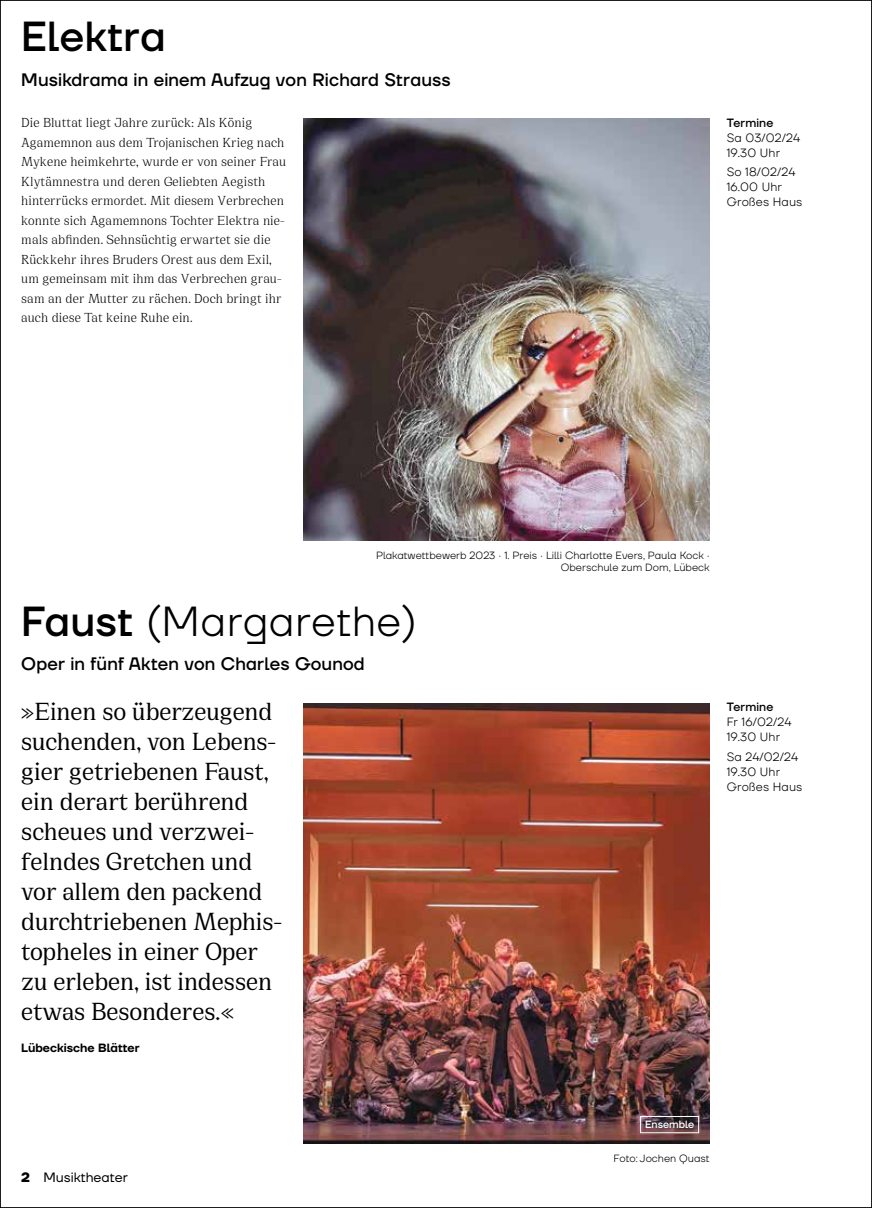
<style>
.page{position:relative;width:872px;height:1208px;background:#fff}
.page>*{position:absolute;margin:0;border:0;box-sizing:border-box;transform-origin:0 0}
.t1{font:300 42px "TT Firs Neue";letter-spacing:.01em;color:#000}
.t2{font:500 42px "TT Firs Neue";letter-spacing:.01em;color:#000}
.t3{font:500 27px/30px "PP Cirka";color:#000}
.t4{font:500 18px "TT Firs Neue";letter-spacing:.01em;color:#000}
.t5{font:300 14.25px/19.5px "PP Cirka";letter-spacing:.01em;color:#000}
.t6{font:13.5px "TT Firs Neue";color:#000}
.t7{font:300 12px/15px "TT Firs Neue";letter-spacing:.01em;color:#000}
.t8{font:600 12px "TT Firs Neue";color:#000}
.t9{font:500 12px "TT Firs Neue";letter-spacing:.01em;color:#000}
.t10{font:300 10.5px/12px "TT Firs Neue";color:#000;text-align:right}
.t11{font:500 10.5px "TT Firs Neue";color:#fff}
.s1{font-weight:500}
.s2{font-weight:700}
</style>
<div class="page">
<img style="left:303px;top:703px;width:406px;height:440px">
<img style="left:303px;top:118px;width:406px;height:422px">
<div style="left:640px;top:1116px;width:59px;height:17px;border:1px solid #fff"></div>
<h1 class="t2" style="left:21px;top:8px;width:146px">Elektra</h1>
<p class="t4" style="left:21px;top:67px;width:431px">Musikdrama in einem Aufzug von Richard Strauss</p>
<p class="t5" style="left:21px;top:113px;width:266px">Die Bluttat liegt Jahre zurück: Als König Agamemnon aus dem Trojanischen Krieg nach Mykene heimkehrte, wurde er von seiner Frau Klytämnestra und deren Geliebten Aegisth hinterrücks ermordet. Mit diesem Verbrechen konnte sich Agamemnons Tochter Elektra nie&shy;mals abfinden. Sehnsüchtig erwartet sie die Rückkehr ihres Bruders Orest aus dem Exil, um gemeinsam mit ihm das Verbrechen grau&shy;sam an der Mutter zu rächen. Doch bringt ihr auch diese Tat keine Ruhe ein.</p>
<p class="t9" style="left:726px;top:114px;width:48px">Termine</p>
<p class="t7" style="left:726px;top:130px;width:75px">Sa 03/02/24<br>19.30 Uhr</p>
<p class="t7" style="left:726px;top:164px;width:77px">So 18/02/24<br>16.00 Uhr<br>Großes Haus</p>
<p class="t10" style="left:376px;top:549px;width:335px">Plakatwettbewerb 2023 · 1. Preis · Lilli Charlotte Evers, Paula Kock ·<br>Oberschule zum Dom, Lübeck</p>
<h1 class="t1" style="left:21px;top:592px;width:397px"><span class="s1">Faust</span> (Margarethe)</h1>
<p class="t4" style="left:21px;top:651px;width:345px">Oper in fünf Akten von Charles Gounod</p>
<p class="t3" style="left:21px;top:696px;width:262px">»Einen so überzeugend suchenden, von Lebens&shy;gier getriebenen Faust, ein derart berührend scheues und verzwei&shy;felndes Gretchen und vor allem den packend durchtriebenen Mephis&shy;topheles in einer Oper zu erleben, ist indessen etwas Besonderes.«</p>
<p class="t8" style="left:21px;top:1040px;width:120px">Lübeckische Blätter</p>
<p class="t9" style="left:726px;top:699px;width:48px">Termine</p>
<p class="t7" style="left:726px;top:714px;width:66px">Fr 16/02/24<br>19.30 Uhr</p>
<p class="t7" style="left:726px;top:748px;width:77px">Sa 24/02/24<br>19.30 Uhr<br>Großes Haus</p>
<p class="t6" style="left:21px;top:1168px;width:108px"><span class="s2">2</span> Musiktheater</p>
<p class="t11" style="left:645px;top:1117px;width:50px">Ensemble</p>
<p class="t10" style="left:613px;top:1152px;width:98px">Foto: Jochen Quast</p>
</div>
